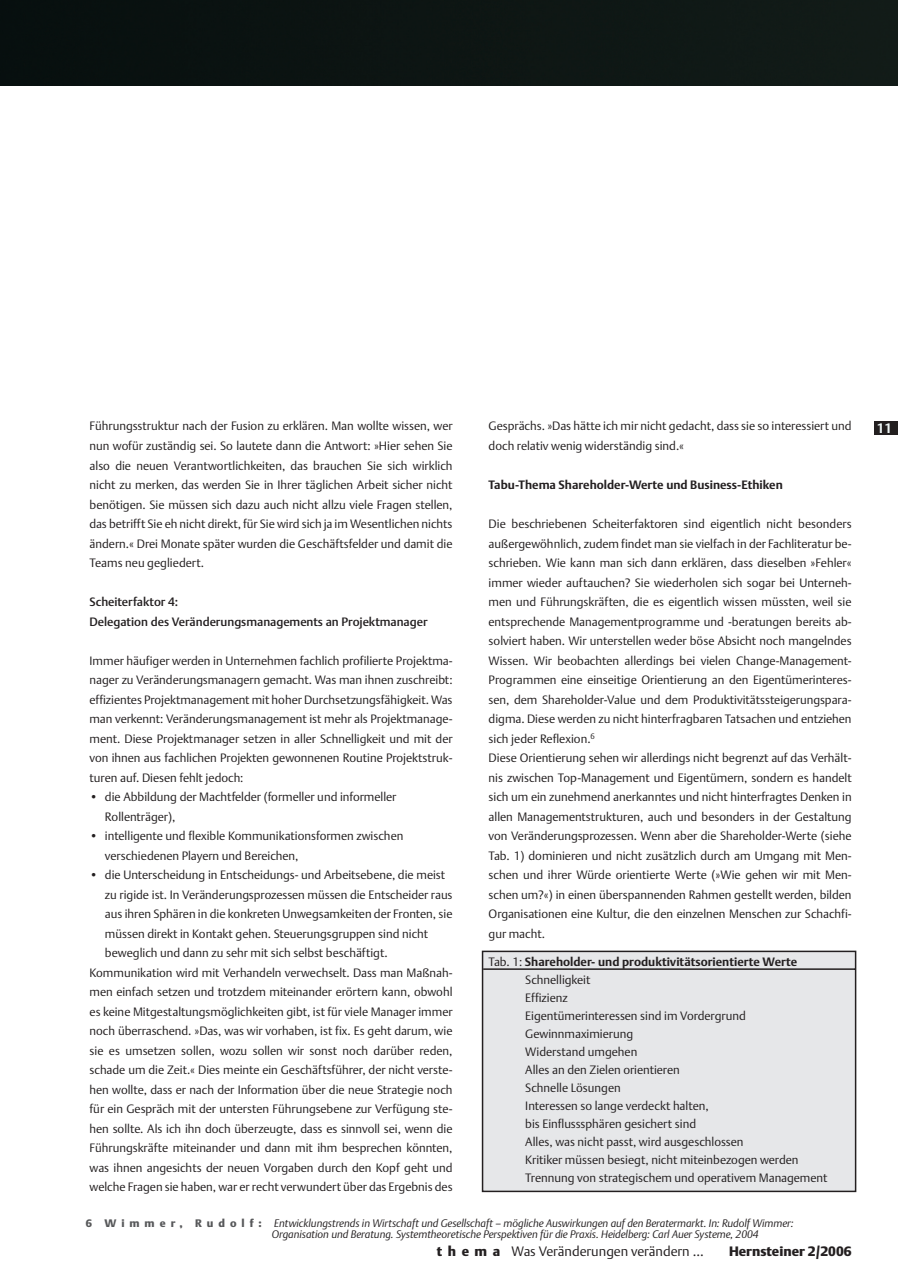
<style>
.page{position:relative;width:898px;height:1280px;background:#fff}
.page>*{position:absolute;margin:0;border:0;box-sizing:border-box;transform-origin:0 0}
.t1{font:13.5px "DTL Argo T Light";color:#231f20}
.t2{font:13.5px "DTL Argo T Black";color:#231f20}
.t3{font:700 13.5px "DTL Argo T";color:#eff7f7}
.t4{font:12px/19.5px "DTL Argo T Light";color:#231f20}
.t5{font:700 12px "DTL Argo ST";color:#231f20}
.t6{font:12px/19.5px "DTL Argo T Medium";color:#231f20}
.t7{font:italic 10.8px/10.8px "DTL Argo T Light";color:#231f20}
.s1{font-family:"DTL Argo T Light";font-weight:400}
.s2{font-family:"DTL Argo T Black";font-style:normal;color:#57585a}
.s3{font-family:"DTL Argo T Black"}
</style>
<div class="page">
<div style="left:481px;top:950px;width:376px;height:243px;background:#e6e7e9"></div>
<div style="left:874px;top:421px;width:23px;height:14px;background:#231f20"></div>
<div style="left:0;top:0;width:897px;height:85px;background:#0d1513"></div>
<p class="t4" style="left:488px;top:417px;width:364px">Gesprächs. »Das hätte ich mir nicht gedacht, dass sie so interessiert und doch relativ wenig widerständig sind.«</p>
<p class="t5" style="left:488px;top:480px;width:295px">Tabu-Thema Shareholder-Werte und Business-Ethiken</p>
<p class="t4" style="left:488px;top:515px;width:364px">Die beschriebenen Scheiterfaktoren sind eigentlich nicht besonders außergewöhnlich, zudem findet man sie vielfach in der Fachliteratur be&shy;schrieben. Wie kann man sich dann erklären, dass dieselben »Fehler« immer wieder auftauchen? Sie wiederholen sich sogar bei Unterneh&shy;men und Führungskräften, die es eigentlich wissen müssten, weil sie entsprechende Managementprogramme und -beratungen bereits ab&shy;solviert haben. Wir unterstellen weder böse Absicht noch mangelndes Wissen. Wir beobachten allerdings bei vielen Change-Management-Programmen eine einseitige Orientierung an den Eigentümerinteres&shy;sen, dem Shareholder-Value und dem Produktivitätssteigerungspara&shy;digma. Diese werden zu nicht hinterfragbaren Tatsachen und entziehen sich jeder Reflexion.<sup>6<br></sup>Diese Orientierung sehen wir allerdings nicht begrenzt auf das Verhält&shy;nis zwischen Top-Management und Eigentümern, sondern es handelt sich um ein zunehmend anerkanntes und nicht hinterfragtes Denken in allen Managementstrukturen, auch und besonders in der Gestaltung von Veränderungsprozessen. Wenn aber die Shareholder-Werte (siehe Tab. 1) dominieren und nicht zusätzlich durch am Umgang mit Men&shy;schen und ihrer Würde orientierte Werte (»Wie gehen wir mit Men&shy;schen um?«) in einen überspannenden Rahmen gestellt werden, bilden Organisationen eine Kultur, die den einzelnen Menschen zur Schachfi&shy;gur macht.</p>
<p class="t5" style="left:488px;top:957px;width:310px"><span class="s1">Tab. 1:</span> Shareholder- und produktivitätsorientierte Werte</p>
<p class="t4" style="left:525px;top:972px;width:303px;line-height:18px">Schnelligkeit<br>Effizienz<br>Eigentümerinteressen sind im Vordergrund<br>Gewinnmaximierung<br>Widerstand umgehen<br>Alles an den Zielen orientieren<br>Schnelle Lösungen<br>Interessen so lange verdeckt halten,<br>bis Einflusssphären gesichert sind<br>Alles, was nicht passt, wird ausgeschlossen<br>Kritiker müssen besiegt, nicht miteinbezogen werden<br>Trennung von strategischem und operativem Management</p>
<p class="t7" style="left:272px;top:1218px;width:523px;text-indent:-186px"><span class="s2">6 W i m m e r , R u d o l f :</span> Entwicklungstrends in Wirtschaft und Gesellschaft – mögliche Auswirkungen auf den Beratermarkt. In: Rudolf Wimmer:<br>Organisation und Beratung. Systemtheoretische Perspektiven für die Praxis. Heidelberg: Carl Auer Systeme, 2004</p>
<p class="t4" style="left:89px;top:417px;width:364px;text-align:justify">Führungsstruktur nach der Fusion zu erklären. Man wollte wissen, wer nun wofür zuständig sei. So lautete dann die Antwort: »Hier sehen Sie also die neuen Verantwortlichkeiten, das brauchen Sie sich wirklich nicht zu merken, das werden Sie in Ihrer täglichen Arbeit sicher nicht benötigen. Sie müssen sich dazu auch nicht allzu viele Fragen stellen, das betrifft Sie eh nicht direkt, für Sie wird sich ja im Wesentlichen nichts ändern.« Drei Monate später wurden die Geschäftsfelder und damit die Teams neu gegliedert.</p>
<p class="t6" style="left:89px;top:593px;width:339px">Scheiterfaktor 4:<br>Delegation des Veränderungsmanagements an Projektmanager</p>
<p class="t4" style="left:89px;top:651px;width:364px;text-align:justify">Immer häufiger werden in Unternehmen fachlich profilierte Projektma&shy;nager zu Veränderungsmanagern gemacht. Was man ihnen zuschreibt: effizientes Projektmanagement mit hoher Durchsetzungsfähigkeit. Was man verkennt: Veränderungsmanagement ist mehr als Projektmanage&shy;ment. Diese Projektmanager setzen in aller Schnelligkeit und mit der von ihnen aus fachlichen Projekten gewonnenen Routine Projektstruk&shy;turen auf. Diesen fehlt jedoch:</p>
<p class="t4" style="left:105px;top:788px;width:293px;text-indent:-15px">• die Abbildung der Machtfelder (formeller und informeller<br>Rollenträger),</p>
<p class="t4" style="left:105px;top:827px;width:300px;text-indent:-15px">• intelligente und flexible Kommunikationsformen zwischen verschiedenen Playern und Bereichen,</p>
<p class="t4" style="left:89px;top:866px;width:357px">• die Unterscheidung in Entscheidungs- und Arbeitsebene, die meist</p>
<p class="t4" style="left:105px;top:885px;width:349px">zu rigide ist. In Veränderungsprozessen müssen die Entscheider raus</p>
<p class="t4" style="left:105px;top:905px;width:349px">aus ihren Sphären in die konkreten Unwegsamkeiten der Fronten, sie</p>
<p class="t4" style="left:105px;top:924px;width:324px">müssen direkt in Kontakt gehen. Steuerungsgruppen sind nicht</p>
<p class="t4" style="left:105px;top:944px;width:284px">beweglich und dann zu sehr mit sich selbst beschäftigt.</p>
<p class="t4" style="left:89px;top:963px;width:364px">Kommunikation wird mit Verhandeln verwechselt. Dass man Maßnah-</p>
<p class="t4" style="left:89px;top:983px;width:364px">men einfach setzen und trotzdem miteinander erörtern kann, obwohl</p>
<p class="t4" style="left:89px;top:1002px;width:364px">es keine Mitgestaltungsmöglichkeiten gibt, ist für viele Manager immer</p>
<p class="t4" style="left:89px;top:1022px;width:364px">noch überraschend. »Das, was wir vorhaben, ist fix. Es geht darum, wie</p>
<p class="t4" style="left:89px;top:1041px;width:364px">sie es umsetzen sollen, wozu sollen wir sonst noch darüber reden,</p>
<p class="t4" style="left:89px;top:1061px;width:364px">schade um die Zeit.« Dies meinte ein Geschäftsführer, der nicht verste-</p>
<p class="t4" style="left:89px;top:1080px;width:364px">hen wollte, dass er nach der Information über die neue Strategie noch</p>
<p class="t4" style="left:89px;top:1100px;width:364px">für ein Gespräch mit der untersten Führungsebene zur Verfügung ste-</p>
<p class="t4" style="left:89px;top:1119px;width:364px">hen sollte. Als ich ihn doch überzeugte, dass es sinnvoll sei, wenn die</p>
<p class="t4" style="left:89px;top:1139px;width:364px">Führungskräfte miteinander und dann mit ihm besprechen könnten,</p>
<p class="t4" style="left:89px;top:1158px;width:364px">was ihnen angesichts der neuen Vorgaben durch den Kopf geht und</p>
<p class="t4" style="left:89px;top:1178px;width:364px">welche Fragen sie haben, war er recht verwundert über das Ergebnis des</p>
<p class="t1" style="left:437px;top:1245px;width:268px"><span class="s3">t h e m a</span> Was Veränderungen verändern ...</p>
<p class="t2" style="left:728px;top:1245px;width:124px">Hernsteiner 2/2006</p>
<p class="t3" style="left:876px;top:422px;width:17px">11</p>
</div>
